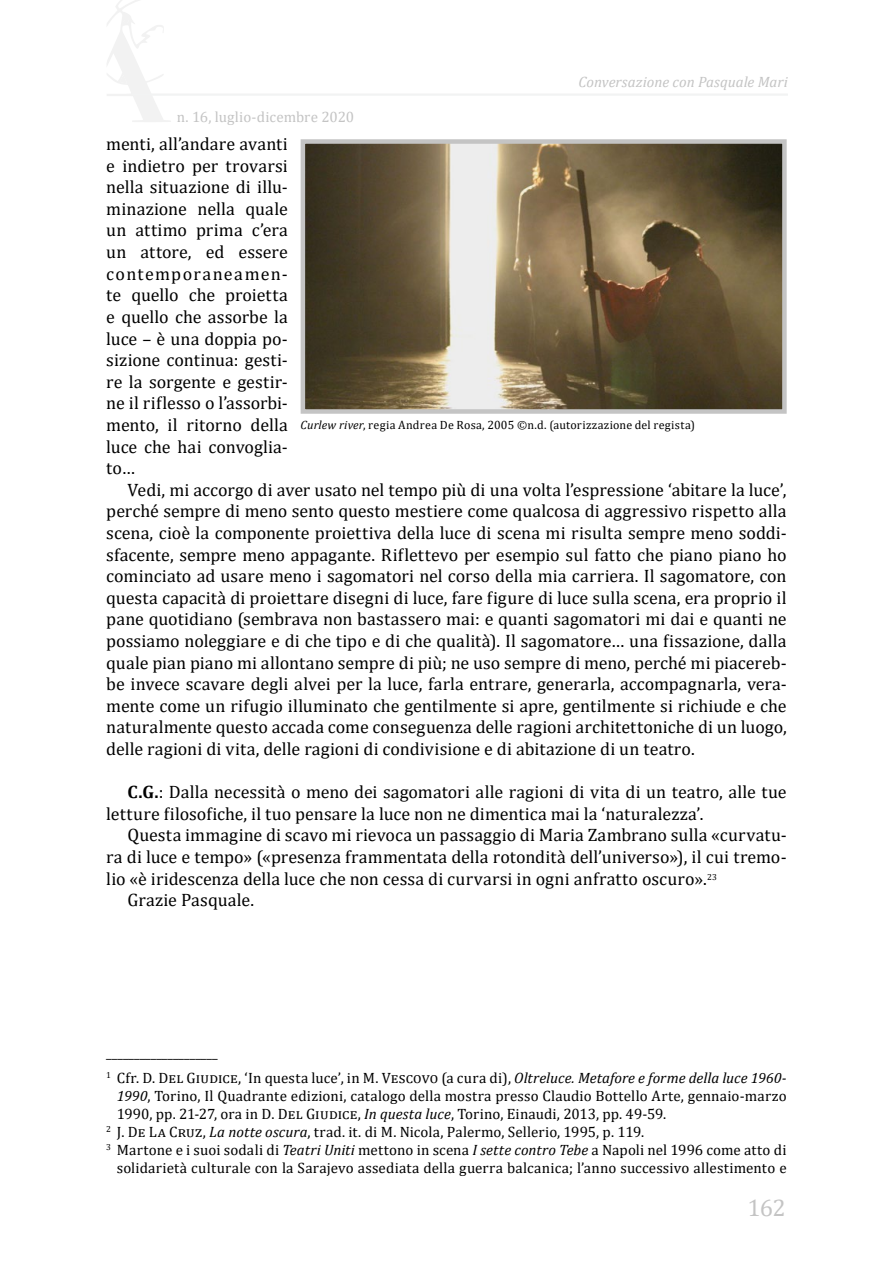
<style>
.page{position:relative;width:893px;height:1263px;background:#fff}
.page>*{position:absolute;margin:0;border:0;box-sizing:border-box;transform-origin:0 0}
.t1{font:24px "Cambria";color:#c4c4c4}
.t2{font:18px/21.6px "Cambria";letter-spacing:.005em;color:#000;text-align:justify}
.t3{font:15px/25.2px "Cambria";letter-spacing:.01em;color:#000}
.t4{font:italic 15px "Cambria";letter-spacing:-.005em;color:#c4c4c4}
.t5{font:15px "Cambria";color:#c4c4c4}
.t6{font:12px "Cambria";letter-spacing:.025em;color:#000}
.s1{font-weight:700}
.s2{font-style:italic}
</style>
<div class="page">
<svg style="left:107px;top:0;width:64px;height:122px"></svg>
<hr style="left:131px;top:93px;width:657px;height:3px;background:#f2f3f3">
<img style="left:306px;top:144px;width:476px;height:265px">
<div style="left:301px;top:139px;width:486px;height:275px;border:4px solid #c4c4c4"></div>
<p class="t4" style="left:578px;top:71px;width:211px">Conversazione con Pasquale Mari</p>
<p class="t5" style="left:177px;top:108px;width:179px">n. 16, luglio-dicembre 2020</p>
<p class="t2" style="left:106px;top:133px;width:183px">menti, all’andare avanti e indietro per trovarsi nella situazione di illu&shy;minazione nella quale un attimo prima c’era un attore, ed essere contemporaneamen&shy;te quello che proietta e quello che assorbe la luce – è una doppia po&shy;sizione continua: gesti&shy;re la sorgente e gestir&shy;ne il riflesso o l’assorbi&shy;mento, il ritorno della luce che hai convoglia&shy;to…</p>
<p class="t2" style="left:106px;top:479px;width:682px;text-indent:21px">Vedi, mi accorgo di aver usato nel tempo più di una volta l’espressione ‘abitare la luce’, perché sempre di meno sento questo mestiere come qualcosa di aggressivo rispetto alla scena, cioè la componente proiettiva della luce di scena mi risulta sempre meno soddi&shy;sfacente, sempre meno appagante. Riflettevo per esempio sul fatto che piano piano ho cominciato ad usare meno i sagomatori nel corso della mia carriera. Il sagomatore, con questa capacità di proiettare disegni di luce, fare figure di luce sulla scena, era proprio il pane quotidiano (sembrava non bastassero mai: e quanti sagomatori mi dai e quanti ne possiamo noleggiare e di che tipo e di che qualità). Il sagomatore… una fissazione, dalla quale pian piano mi allontano sempre di più; ne uso sempre di meno, perché mi piacereb&shy;be invece scavare degli alvei per la luce, farla entrare, generarla, accompagnarla, vera&shy;mente come un rifugio illuminato che gentilmente si apre, gentilmente si richiude e che naturalmente questo accada come conseguenza delle ragioni architettoniche di un luogo, delle ragioni di vita, delle ragioni di condivisione e di abitazione di un teatro.</p>
<p class="t2" style="left:106px;top:781px;width:682px;text-indent:21px"><span class="s1">C.G.</span>: Dalla necessità o meno dei sagomatori alle ragioni di vita di un teatro, alle tue letture filosofiche, il tuo pensare la luce non ne dimentica mai la ‘naturalezza’.</p>
<p class="t2" style="left:128px;top:824px;width:661px">Questa immagine di scavo mi rievoca un passaggio di Maria Zambrano sulla «curvatu-</p>
<p class="t2" style="left:106px;top:846px;width:682px">ra di luce e tempo» («presenza frammentata della rotondità dell’universo»), il cui tremo-</p>
<p class="t2" style="left:106px;top:867px;width:612px">lio «è iridescenza della luce che non cessa di curvarsi in ogni anfratto oscuro».<sup>23</sup></p>
<p class="t2" style="left:128px;top:889px;width:128px">Grazie Pasquale.</p>
<p class="t6" style="left:301px;top:417px;width:396px"><span class="s2">Curlew river</span>, regia Andrea De Rosa, 2005 ©n.d. (autorizzazione del regista)</p>
<p class="t3" style="left:106px;top:1040px;width:682px">____________________<br><sup>1</sup> Cfr. D. Del Giudice, ‘In questa luce’, in M. Vescovo (a cura di), <span class="s2">Oltreluce. Metafore e forme della luce 1960-</span></p>
<p class="t3" style="left:117px;top:1083px;width:671px"><span class="s2">1990</span>, Torino, Il Quadrante edizioni, catalogo della mostra presso Claudio Bottello Arte, gennaio-marzo</p>
<p class="t3" style="left:117px;top:1101px;width:551px">1990, pp. 21-27, ora in D. Del Giudice, <span class="s2">In questa luce</span>, Torino, Einaudi, 2013, pp. 49-59.</p>
<p class="t3" style="left:106px;top:1119px;width:539px"><sup>2</sup> J. De La Cruz, <span class="s2">La notte oscura</span>, trad. it. di M. Nicola, Palermo, Sellerio, 1995, p. 119.</p>
<p class="t3" style="left:106px;top:1137px;width:682px"><sup>3</sup> Martone e i suoi sodali di <span class="s2">Teatri Uniti</span> mettono in scena <span class="s2">I sette contro Tebe</span> a Napoli nel 1996 come atto di</p>
<p class="t3" style="left:117px;top:1155px;width:671px">solidarietà culturale con la Sarajevo assediata della guerra balcanica; l’anno successivo allestimento e</p>
<h1 class="t1" style="left:748px;top:1193px;width:40px">162</h1>
</div>
